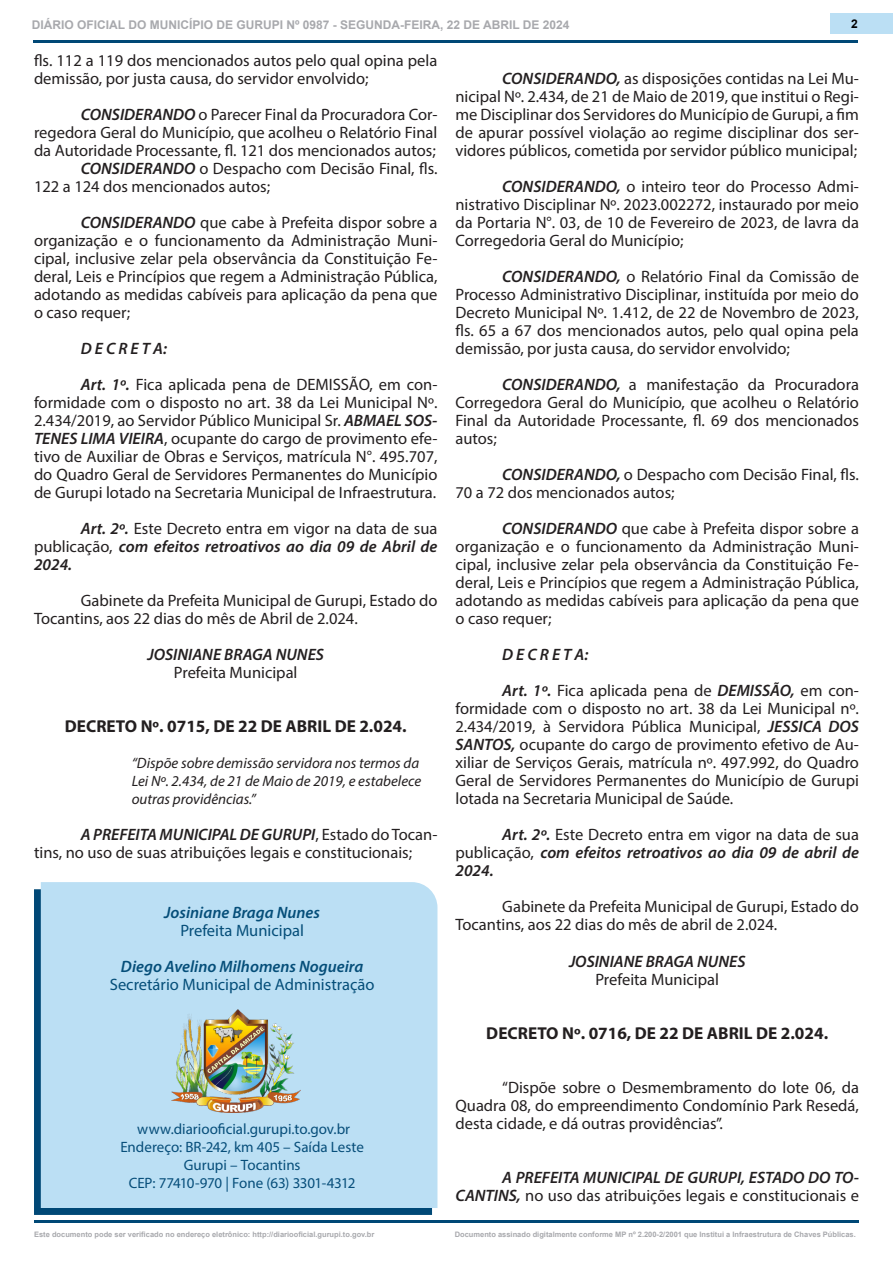
<style>
.page{position:relative;width:893px;height:1263px;background:#fff}
.page>*{position:absolute;margin:0;border:0;box-sizing:border-box;transform-origin:0 0}
.proto{font:700 17.25px "Myriad Pro";color:#231f20}
.TEXTO{font:16.5px/18px "Myriad Pro";color:#231f20;text-align:justify}
.TEXTO-2{font:italic 600 16.5px/18px "Myriad Pro";color:#231f20;text-align:justify}
.conteudosuma{font:16.5px "Myriad Pro";color:#054e79}
.conteudosuma-2{font:italic 600 16.5px "Myriad Pro";color:#054e79}
.TEXTO_CENTRO{font:italic 600 16.5px "Myriad Pro";color:#231f20}
.TEXTO_CENTRO-2{font:16.5px "Myriad Pro";color:#231f20}
.EMENTA{font:italic 15px/18px "Myriad Pro";color:#231f20}
.conteudosuma-3{font:15px "Myriad Pro";color:#074e7a}
.conteudosuma-4{font:15px "Myriad Pro";letter-spacing:-.025em;color:#074e7a}
.t1{font:700 12px "Arial";color:#a8a9ad}
.t2{font:700 12px "Arial";color:#000001}
.t3{font:700 7.5px "Arial";color:#a8a9ad}
.s1{font-weight:600;font-style:italic}
.s2{font-weight:400;font-style:normal}
</style>
<div class="page">
<hr style="left:34px;top:1220px;width:825px;height:3px;background:#004876">
<div style="left:831px;top:13px;width:62px;height:21px;background:#bbdff4"></div>
<hr style="left:33px;top:40px;width:825px;height:3px;background:#004876">
<svg style="left:34px;top:889px;width:398px;height:326px;background:#034a77"></svg>
<div style="left:41px;top:882px;width:396px;height:326px;background:#bbdff4"></div>
<img style="left:171px;top:1010px;width:129px;height:102px">
<p class="t1" style="left:32px;top:16px;width:539px">DIÁRIO OFICIAL DO MUNICÍPIO DE GURUPI Nº 0987 - SEGUNDA-FEIRA, 22 DE ABRIL DE 2024</p>
<p class="t2" style="left:851px;top:15px;width:8px">2</p>
<p class="TEXTO" style="left:34px;top:52px;width:405px">fls. 112 a 119 dos mencionados autos pelo qual opina pela demissão, por justa causa, do servidor envolvido;</p>
<p class="TEXTO" style="left:34px;top:106px;width:405px;text-indent:47px"><span class="s1">CONSIDERANDO</span> o Parecer Final da Procuradora Cor&shy;regedora Geral do Município, que acolheu o Relatório Final da Autoridade Processante, fl. 121 dos mencionados autos;</p>
<p class="TEXTO" style="left:34px;top:160px;width:405px;text-indent:47px"><span class="s1">CONSIDERANDO</span> o Despacho com Decisão Final, fls.<br>122 a 124 dos mencionados autos;</p>
<p class="TEXTO" style="left:34px;top:214px;width:405px;text-indent:47px"><span class="s1">CONSIDERANDO</span> que cabe à Prefeita dispor sobre a organização e o funcionamento da Administração Muni&shy;cipal, inclusive zelar pela observância da Constituição Fe&shy;deral, Leis e Princípios que regem a Administração Pública, adotando as medidas cabíveis para aplicação da pena que o caso requer;</p>
<p class="TEXTO-2" style="left:81px;top:339px;width:88px">D E C R E T A:</p>
<p class="TEXTO" style="left:34px;top:376px;width:405px;text-indent:47px"><span class="s1">Art. 1º.</span> Fica aplicada pena de DEMISSÃO, em con&shy;formidade com o disposto no art. 38 da Lei Municipal Nº.<br>2.434/2019, ao Servidor Público Municipal Sr. <span class="s1">ABMAEL SOS-TENES LIMA VIEIRA</span>, ocupante do cargo de provimento efe&shy;tivo de Auxiliar de Obras e Serviços, matrícula N°. 495.707, do Quadro Geral de Servidores Permanentes do Município de Gurupi lotado na Secretaria Municipal de Infraestrutura.</p>
<p class="TEXTO-2" style="left:34px;top:519px;width:405px;text-indent:47px">Art. 2º. <span class="s2">Este Decreto entra em vigor na data de sua publicação,</span> com efeitos retroativos ao dia 09 de Abril de 2024.</p>
<p class="TEXTO" style="left:34px;top:592px;width:405px;text-indent:47px">Gabinete da Prefeita Municipal de Gurupi, Estado do<br>Tocantins, aos 22 dias do mês de Abril de 2.024.</p>
<p class="TEXTO_CENTRO" style="left:148px;top:644px;width:178px">JOSINIANE BRAGA NUNES</p>
<p class="TEXTO_CENTRO-2" style="left:174px;top:663px;width:125px">Prefeita Municipal</p>
<p class="proto" style="left:65px;top:715px;width:343px">DECRETO Nº. 0715, DE 22 DE ABRIL DE 2.024.</p>
<p class="EMENTA" style="left:132px;top:754px;width:291px">“Dispõe sobre demissão servidora nos termos da<br>Lei Nº. 2.434, de 21 de Maio de 2019, e estabelece outras providências.”</p>
<p class="TEXTO" style="left:34px;top:826px;width:405px;text-indent:47px"><span class="s1">A PREFEITA MUNICIPAL DE GURUPI</span>, Estado do Tocan&shy;tins, no uso de suas atribuições legais e constitucionais;</p>
<p class="conteudosuma-2" style="left:164px;top:902px;width:157px">Josiniane Braga Nunes</p>
<p class="conteudosuma" style="left:180px;top:920px;width:125px">Prefeita Municipal</p>
<p class="conteudosuma-2" style="left:121px;top:956px;width:244px">Diego Avelino Milhomens Nogueira</p>
<p class="conteudosuma" style="left:110px;top:974px;width:266px">Secretário Municipal de Administração</p>
<p class="conteudosuma-3" style="left:137px;top:1120px;width:215px">www.diariooficial.gurupi.to.gov.br</p>
<p class="conteudosuma-3" style="left:120px;top:1138px;width:245px">Endereço: BR-242, km 405 – Saída Leste</p>
<p class="conteudosuma-3" style="left:184px;top:1156px;width:118px">Gurupi – Tocantins</p>
<p class="conteudosuma-4" style="left:129px;top:1174px;width:228px">CEP: 77410-970 | Fone (63) 3301-4312</p>
<p class="TEXTO" style="left:455px;top:70px;width:405px;text-indent:47px"><span class="s1">CONSIDERANDO,</span> as disposições contidas na Lei Mu&shy;nicipal Nº. 2.434, de 21 de Maio de 2019, que institui o Regi&shy;me Disciplinar dos Servidores do Município de Gurupi, a fim de apurar possível violação ao regime disciplinar dos ser&shy;vidores públicos, cometida por servidor público municipal;</p>
<p class="TEXTO" style="left:455px;top:178px;width:405px;text-indent:47px"><span class="s1">CONSIDERANDO,</span> o inteiro teor do Processo Admi&shy;nistrativo Disciplinar Nº. 2023.002272, instaurado por meio da Portaria N°. 03, de 10 de Fevereiro de 2023, de lavra da Corregedoria Geral do Município;</p>
<p class="TEXTO" style="left:455px;top:268px;width:405px;text-indent:47px"><span class="s1">CONSIDERANDO,</span> o Relatório Final da Comissão de Processo Administrativo Disciplinar, instituída por meio do Decreto Municipal Nº. 1.412, de 22 de Novembro de 2023, fls. 65 a 67 dos mencionados autos, pelo qual opina pela demissão, por justa causa, do servidor envolvido;</p>
<p class="TEXTO" style="left:455px;top:376px;width:405px;text-indent:47px"><span class="s1">CONSIDERANDO,</span> a manifestação da Procuradora Corregedora Geral do Município, que acolheu o Relatório Final da Autoridade Processante, fl. 69 dos mencionados autos;</p>
<p class="TEXTO" style="left:455px;top:466px;width:405px;text-indent:47px"><span class="s1">CONSIDERANDO,</span> o Despacho com Decisão Final, fls.<br>70 a 72 dos mencionados autos;</p>
<p class="TEXTO" style="left:455px;top:520px;width:405px;text-indent:47px"><span class="s1">CONSIDERANDO</span> que cabe à Prefeita dispor sobre a organização e o funcionamento da Administração Muni&shy;cipal, inclusive zelar pela observância da Constituição Fe&shy;deral, Leis e Princípios que regem a Administração Pública, adotando as medidas cabíveis para aplicação da pena que o caso requer;</p>
<p class="TEXTO-2" style="left:502px;top:645px;width:88px">D E C R E T A:</p>
<p class="TEXTO" style="left:455px;top:682px;width:405px;text-indent:47px"><span class="s1">Art. 1º.</span> Fica aplicada pena de <span class="s1">DEMISSÃO,</span> em con&shy;formidade com o disposto no art. 38 da Lei Municipal nº.<br>2.434/2019, à Servidora Pública Municipal, <span class="s1">JESSICA DOS SANTOS,</span> ocupante do cargo de provimento efetivo de Au&shy;xiliar de Serviços Gerais, matrícula nº. 497.992, do Quadro Geral de Servidores Permanentes do Município de Gurupi lotada na Secretaria Municipal de Saúde.</p>
<p class="TEXTO-2" style="left:455px;top:825px;width:405px;text-indent:47px">Art. 2º. <span class="s2">Este Decreto entra em vigor na data de sua publicação,</span> com efeitos retroativos ao dia 09 de abril de 2024.</p>
<p class="TEXTO" style="left:455px;top:898px;width:405px;text-indent:47px">Gabinete da Prefeita Municipal de Gurupi, Estado do<br>Tocantins, aos 22 dias do mês de abril de 2.024.</p>
<p class="TEXTO_CENTRO" style="left:569px;top:950px;width:178px">JOSINIANE BRAGA NUNES</p>
<p class="TEXTO_CENTRO-2" style="left:595px;top:969px;width:125px">Prefeita Municipal</p>
<p class="proto" style="left:486px;top:1021px;width:343px">DECRETO Nº. 0716, DE 22 DE ABRIL DE 2.024.</p>
<p class="TEXTO" style="left:455px;top:1078px;width:405px;text-indent:47px">“Dispõe sobre o Desmembramento do lote 06, da Quadra 08, do empreendimento Condomínio Park Resedá, desta cidade, e dá outras providências”.</p>
<p class="TEXTO-2" style="left:455px;top:1167px;width:405px;text-align:right">A PREFEITA MUNICIPAL DE GURUPI, ESTADO DO TO-<br>CANTINS, <span class="s2">no uso das atribuições legais e constitucionais e</span></p>
<p class="t3" style="left:34px;top:1228px;width:342px">Este documento pode ser verificado no endereço eletrônico: http://diariooficial.gurupi.to.gov.br</p>
<p class="t3" style="left:455px;top:1228px;width:403px">Documento assinado digitalmente conforme MP nº 2.200-2/2001 que Institui a Infraestrutura de Chaves Públicas.</p>
</div>
